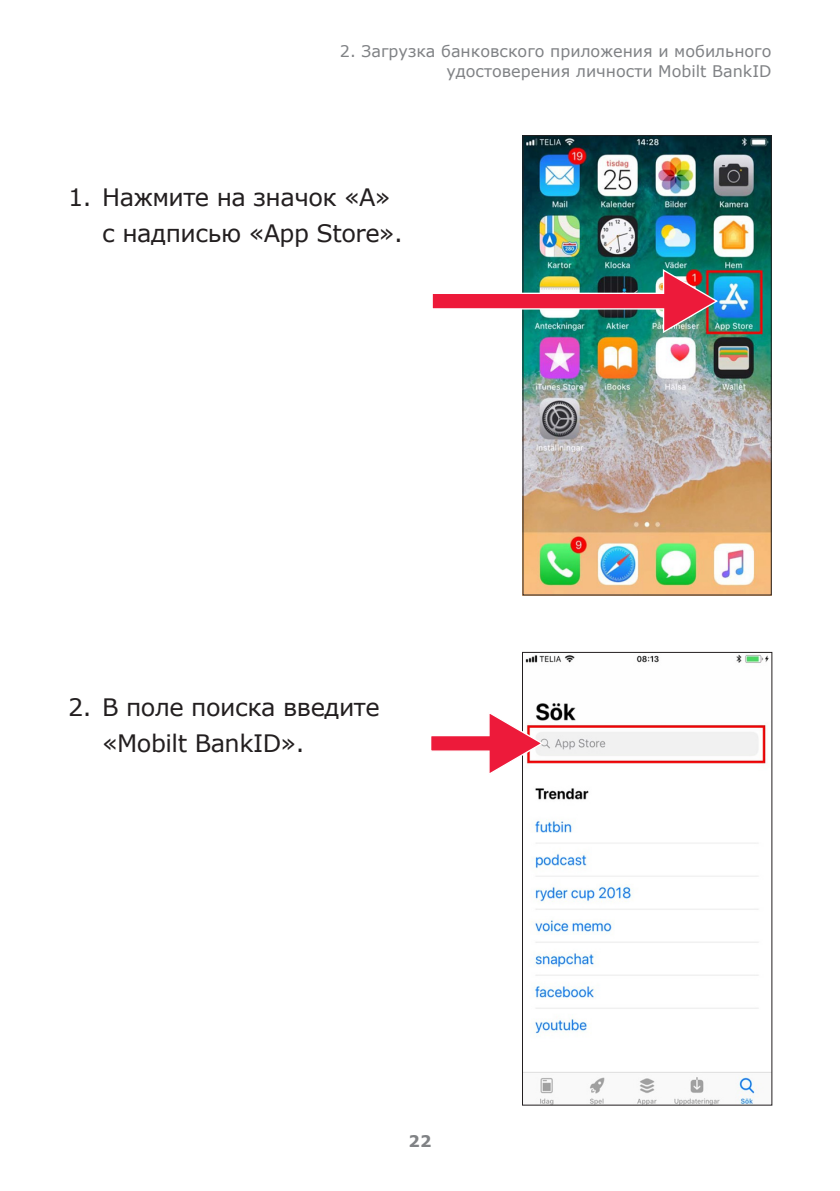
<style>
.page{position:relative;width:840px;height:1191px;background:#fff}
.page>*{position:absolute;margin:0;border:0;box-sizing:border-box;transform-origin:0 0}
.t1{font:24px/36px "Verdana";letter-spacing:-.02em;color:#231f20}
.t2{font:16px/20px "Verdana";color:#808285;text-align:right}
.t3{font:700 16px "Verdana";color:#808285}
</style>
<div class="page">
<img style="left:524px;top:137px;width:245px;height:456px">
<div style="left:522px;top:135px;width:249px;height:460px;border:1px solid #231f20"></div>
<img style="left:523px;top:654px;width:247px;height:449px">
<div style="left:521px;top:652px;width:251px;height:453px;border:1px solid #231f20"></div>
<svg style="left:431px;top:710px;width:113px;height:66px"></svg>
<img style="left:432px;top:268px;width:287px;height:66px">
<p class="t2" style="left:340px;top:41px;width:433px">2. Загрузка банковского приложения и мобильного удостоверения личности Mobilt BankID</p>
<p class="t1" style="left:102px;top:178px;width:302px;text-indent:-34px">1. Нажмите на значок «А» с надписью «App Store».</p>
<p class="t1" style="left:102px;top:689px;width:279px;text-indent:-34px">2. В поле поиска введите «Mobilt BankID».</p>
<p class="t3" style="left:408px;top:1129px;width:24px">22</p>
</div>
